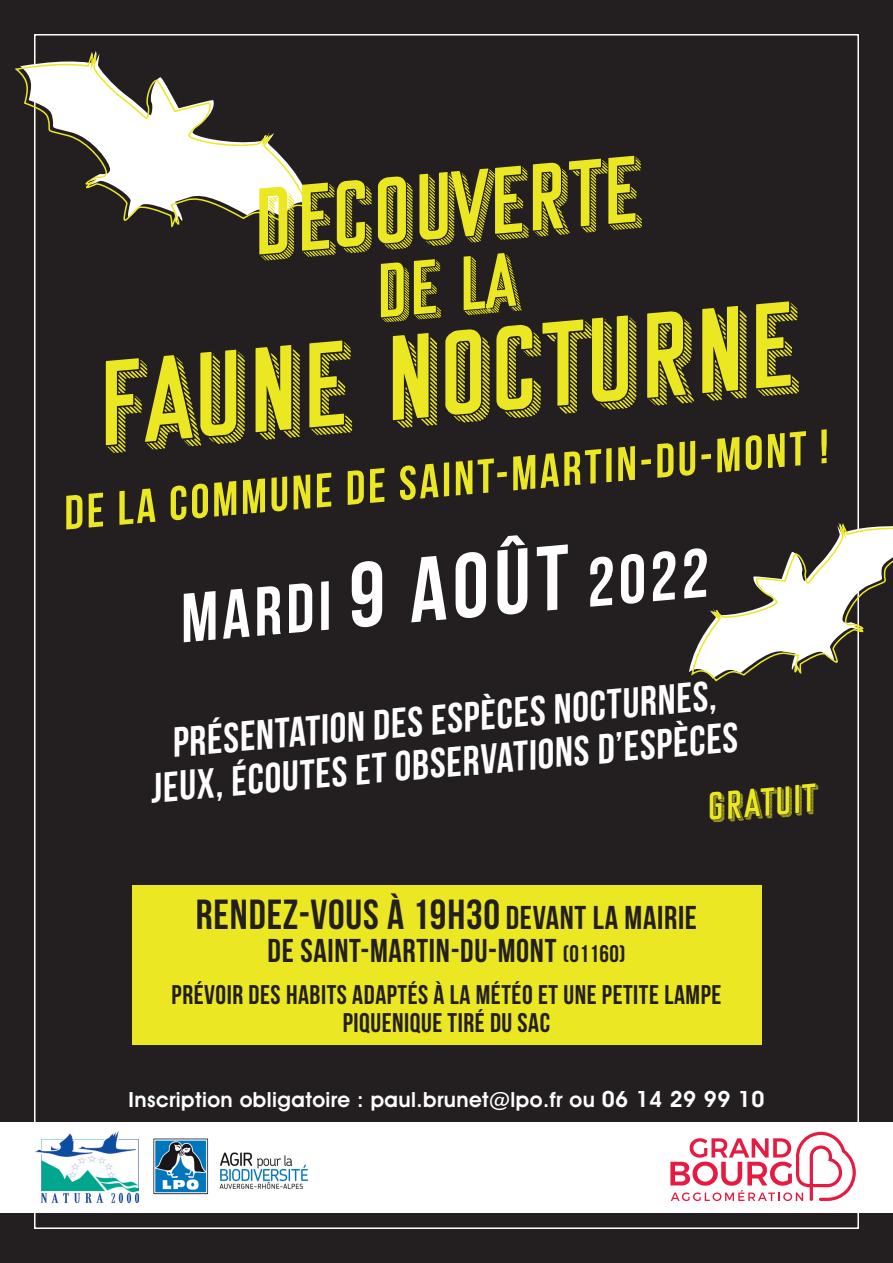
<style>
.page{position:relative;width:893px;height:1263px;background:#231f20}
.page>*{position:absolute;margin:0;border:0;box-sizing:border-box;transform-origin:0 0}
.t1{font:132px "Sunset Boulevard";color:#ebe823}
.t2{font:103.5px "Sunset Boulevard";color:#ebe823}
.t3{font:84px "Sunset Boulevard";color:#ebe823}
.t4{font:69px "Bebas Neue";color:#fff}
.t5{font:48px "Bebas Neue";color:#ebe823}
.t6{font:43.5px "Sunset Boulevard";color:#ebe823}
.t7{font:42px "Bebas Neue";color:#fff}
.t8{font:42px "Bebas Neue";letter-spacing:.02em;color:#231f20}
.t9{font:33px "Bebas Neue";letter-spacing:.02em;color:#231f20}
.t10{font:27px "Bebas Neue";letter-spacing:.02em;color:#231f20}
.t11{font:600 21px "Avant Garde IT Cby BT";letter-spacing:.02em;color:#fff}
.s1{font-size:91.5px}
.s2{font-size:33px}
.s3{font-size:24px}
.s4{font-size:22.5px}
</style>
<div class="page">
<div style="left:0;top:1122px;width:893px;height:90px;background:#fff"></div>
<img style="left:35px;top:1132px;width:103px;height:70px">
<img style="left:153px;top:1138px;width:156px;height:57px">
<svg style="left:670px;top:1132px;width:186px;height:69px"></svg>
<div style="left:132px;top:885px;width:629px;height:160px;background:#ebe823"></div>
<svg style="left:14px;top:45px;width:297px;height:187px"></svg>
<svg style="left:689px;top:516px;width:204px;height:166px"></svg>
<p class="t2" style="left:248px;top:185px;width:387px;rotate:-5deg">découverte</p>
<p class="t3" style="left:371px;top:261px;width:141px;rotate:-5deg">de la</p>
<p class="t1" style="left:90px;top:357px;width:701px;rotate:-5deg">faune nocturne</p>
<p class="t5" style="left:61px;top:487px;width:769px;rotate:-5deg">DE LA COMMUNE DE SAINT-MARTIN-DU-MONT !</p>
<p class="t4" style="left:176px;top:581px;width:531px;rotate:-5deg">MARDI <span class="s1">9 AOÛT</span> 2022</p>
<p class="t7" style="left:170px;top:720px;width:547px;rotate:-5deg">PRÉSENTATION DES ESPÈCES NOCTURNES,</p>
<p class="t7" style="left:148px;top:765px;width:590px;rotate:-5deg">JEUX, ÉCOUTES ET OBSERVATIONS D’ESPÈCES</p>
<p class="t6" style="left:705px;top:791px;width:110px;rotate:-5deg">GRATUIT</p>
<p class="t8" style="left:196px;top:891px;width:503px">RENDEZ-VOUS À 19H30 <span class="s2">DEVANT LA MAIRIE</span></p>
<p class="t9" style="left:268px;top:932px;width:359px">DE SAINT-MARTIN-DU-MONT <span class="s3">(01160)</span></p>
<p class="t10" style="left:172px;top:979px;width:551px">PRÉVOIR DES HABITS ADAPTÉS À LA MÉTÉO ET UNE PETITE LAMPE</p>
<p class="t10" style="left:343px;top:1008px;width:209px">PIQUENIQUE TIRÉ DU SAC</p>
<p class="t11" style="left:129px;top:1086px;width:637px">Inscription obligatoire : paul.brunet@lpo.fr ou <span class="s4">06 14 29 99 10</span></p>
</div>
